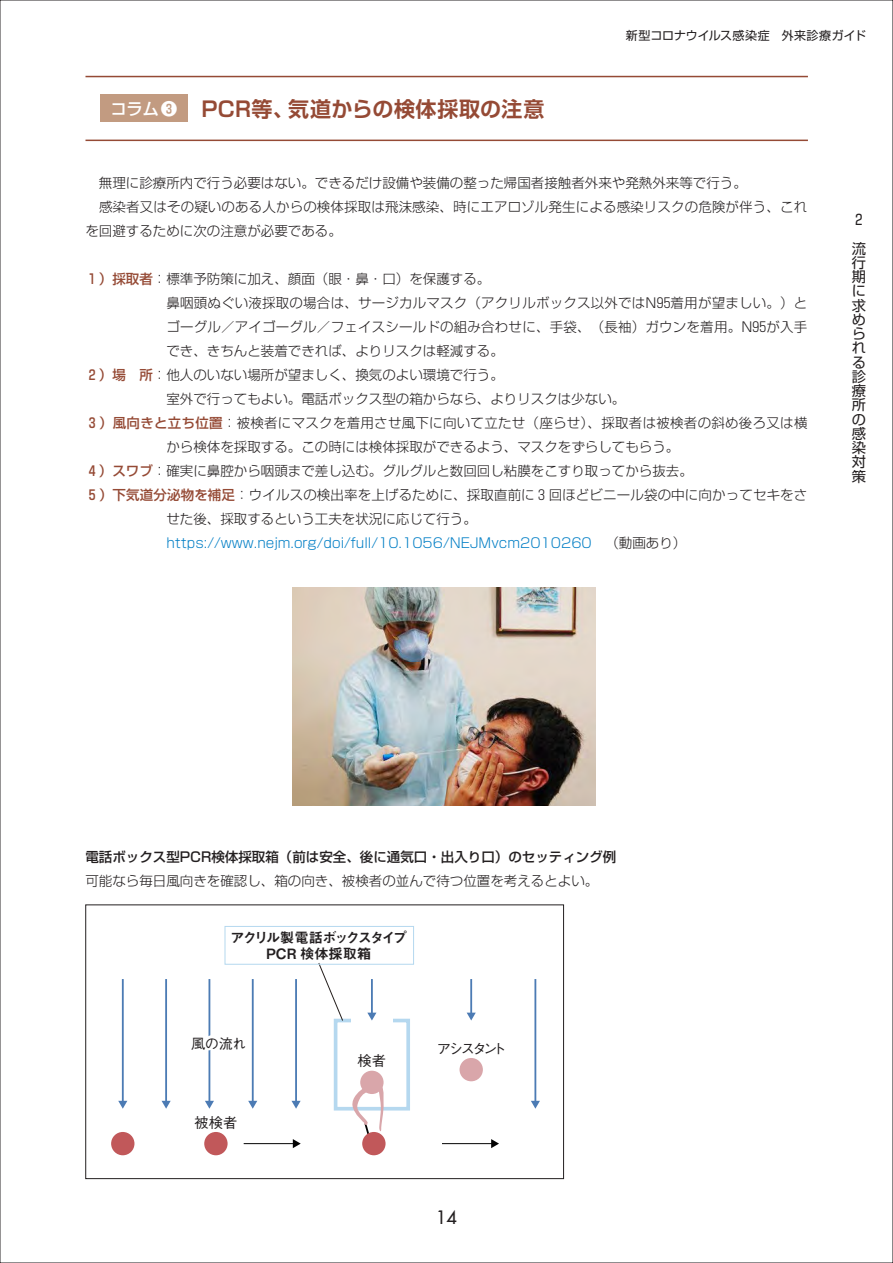
<style>
.page{position:relative;width:893px;height:1263px;background:#fff}
.page>*{position:absolute;margin:0;border:0;box-sizing:border-box;transform-origin:0 0}
.t1{font:700 21px "Shin Go Pr 5 De";letter-spacing:.025em;color:#954a35}
.t2{font:18px "Futura";color:#231f20}
.t3{font:14.25px/15.6px "Midashi Go Pr 5 MB31";letter-spacing:-.045em;color:#231f20;text-align:center}
.t4{font:14.25px/14.2px "Shin Go Pr 5";color:#231f20}
.t5{font:500 14.25px "Gothic BBB Pr 5";letter-spacing:-.065em;color:#231f20}
.t6{font:300 13.5px/24px "Shin Go Pr 5";color:#231f20}
.t7{font:300 13.5px "Shin Go Pr 5";color:#007ec5}
.t8{font:300 13.5px "Shin Go Pr 5";letter-spacing:.02em;color:#231f20}
.t9{font:500 13.5px "Shin Go Pr 5";color:#231f20}
.t10{font:12px "Shin Go Pr 5";letter-spacing:.005em;color:#231f20}
.s1{font-family:"Shin Go Pr 5";font-weight:500;font-size:16.5px;color:#fff}
.s2{font-size:16.5px;color:#fff}
.s3{font-weight:500;color:#954a35}
.s4{color:#231f20}
</style>
<div class="page">
<img style="left:293px;top:587px;width:302px;height:218px">
<div style="left:85px;top:905px;width:479px;height:274px;border:1px solid #231f20"></div>
<hr style="left:85px;top:140px;width:723px;height:1px;background:#954a35">
<hr style="left:85px;top:76px;width:723px;height:1px;background:#954a35">
<div style="left:101px;top:94px;width:87px;height:28px;background:#c29b81"></div>
<div style="left:334px;top:1019px;width:76px;height:91px;border:4px solid #b5d8ef"></div>
<div style="left:204px;top:1132px;width:24px;height:23px;background:#c1585a;border-radius:50%"></div>
<div style="left:111px;top:1132px;width:23px;height:23px;background:#c1585a;border-radius:50%"></div>
<div style="left:360px;top:1071px;width:24px;height:23px;background:#d9a6aa;border-radius:50%"></div>
<div style="left:460px;top:1058px;width:23px;height:23px;background:#d9a6aa;border-radius:50%"></div>
<div style="left:362px;top:1132px;width:24px;height:23px;background:#c1585a;border-radius:50%"></div>
<svg style="left:351px;top:1089px;width:20px;height:48px"></svg>
<svg style="left:379px;top:1086px;width:5px;height:45px"></svg>
<hr style="left:244px;top:1143px;width:50px;height:1px;background:#030303">
<svg style="left:293px;top:1139px;width:8px;height:9px"></svg>
<hr style="left:442px;top:1143px;width:50px;height:1px;background:#030303">
<svg style="left:491px;top:1139px;width:8px;height:9px"></svg>
<hr style="left:165px;top:979px;width:2px;height:123px;background:#4c7bb4">
<svg style="left:162px;top:1101px;width:9px;height:8px"></svg>
<hr style="left:122px;top:979px;width:2px;height:123px;background:#4c7bb4">
<svg style="left:118px;top:1101px;width:9px;height:8px"></svg>
<hr style="left:534px;top:979px;width:2px;height:123px;background:#4c7bb4">
<svg style="left:531px;top:1101px;width:9px;height:8px"></svg>
<hr style="left:209px;top:979px;width:1px;height:123px;background:#4c7bb4">
<svg style="left:205px;top:1101px;width:9px;height:8px"></svg>
<hr style="left:252px;top:979px;width:2px;height:123px;background:#4c7bb4">
<svg style="left:248px;top:1101px;width:9px;height:8px"></svg>
<hr style="left:295px;top:979px;width:2px;height:123px;background:#4c7bb4">
<svg style="left:291px;top:1101px;width:10px;height:8px"></svg>
<hr style="left:470px;top:979px;width:2px;height:35px;background:#4c7bb4">
<svg style="left:467px;top:1013px;width:9px;height:7px"></svg>
<div style="left:351px;top:1017px;width:42px;height:8px;background:#fff"></div>
<hr style="left:371px;top:979px;width:2px;height:35px;background:#4c7bb4">
<svg style="left:367px;top:1013px;width:9px;height:7px"></svg>
<svg style="left:319px;top:965px;width:25px;height:57px"></svg>
<svg style="left:208px;top:1027px;width:44px;height:51px"></svg>
<div style="left:225px;top:926px;width:189px;height:39px;border:1px solid #b5d8ef"></div>
<h1 class="t1" style="left:110px;top:92px;width:435px"><span class="s1">コラム</span><span class="s2">❸</span> PCR等、気道からの検体採取の注意</h1>
<p class="t10" style="left:626px;top:26px;width:242px">新型コロナウイルス感染症　外来診療ガイド</p>
<p class="t6" style="left:85px;top:170px;width:723px">　無理に診療所内で行う必要はない。できるだけ設備や装備の整った帰国者接触者外来や発熱外来等で行う。<br>　感染者又はその疑いのある人からの検体採取は飛沫感染、時にエアロゾル発生による感染リスクの危険が伴う、これを回避するために次の注意が必要である。</p>
<p class="t6" style="left:85px;top:266px;width:407px"><span class="s3">1）採取者</span>：標準予防策に加え、顔面（眼・鼻・口）を保護する。</p>
<p class="t6" style="left:166px;top:290px;width:642px">鼻咽頭ぬぐい液採取の場合は、サージカルマスク（アクリルボックス以外ではN95着用が望ましい。）と</p>
<p class="t6" style="left:166px;top:314px;width:642px">ゴーグル／アイゴーグル／フェイスシールドの組み合わせに、手袋、（長袖）ガウンを着用。N95が入手</p>
<p class="t6" style="left:166px;top:338px;width:339px">でき、きちんと装着できれば、よりリスクは軽減する。</p>
<p class="t6" style="left:85px;top:362px;width:447px"><span class="s3">2）場　所</span>：他人のいない場所が望ましく、換気のよい環境で行う。　　</p>
<p class="t6" style="left:166px;top:386px;width:460px">室外で行ってもよい。電話ボックス型の箱からなら、よりリスクは少ない。</p>
<p class="t8" style="left:85px;top:412px;width:724px"><span class="s3">3）風向きと立ち位置</span>：被検者にマスクを着用させ風下に向いて立たせ（座らせ）、採取者は被検者の斜め後ろ又は横</p>
<p class="t6" style="left:166px;top:434px;width:514px">から検体を採取する。この時には検体採取ができるよう、マスクをずらしてもらう。</p>
<p class="t6" style="left:85px;top:458px;width:609px"><span class="s3">4）スワブ</span>：確実に鼻腔から咽頭まで差し込む。グルグルと数回回し粘膜をこすり取ってから抜去。</p>
<p class="t6" style="left:85px;top:482px;width:723px"><span class="s3">5）下気道分泌物を補足</span>：ウイルスの検出率を上げるために、採取直前に3回ほどビニール袋の中に向かってセキをさ</p>
<p class="t6" style="left:166px;top:506px;width:312px">せた後、採取するという工夫を状況に応じて行う。</p>
<p class="t7" style="left:166px;top:532px;width:521px">https://www.nejm.org/doi/full/10.1056/NEJMvcm2010260<span class="s4">　（動画あり）</span></p>
<p class="t4" style="left:852px;top:206px;width:24px;line-height:27.5px">2　流</p>
<p class="t4" style="left:852px;top:254px;width:15px;text-align:justify">行期に求められる診療所の感染対策</p>
<p class="t9" style="left:85px;top:846px;width:532px">電話ボックス型PCR検体採取箱（前は安全、後に通気口・出入り口）のセッティング例</p>
<p class="t6" style="left:85px;top:867px;width:515px">可能なら毎日風向きを確認し、箱の向き、被検者の並んで待つ位置を考えるとよい。</p>
<p class="t3" style="left:230px;top:929px;width:178px">アクリル製電話ボックスタイプ<br>PCR 検体採取箱</p>
<p class="t5" style="left:191px;top:1032px;width:57px">風の流れ</p>
<p class="t5" style="left:195px;top:1111px;width:44px">被検者</p>
<p class="t5" style="left:358px;top:1049px;width:30px">検者</p>
<p class="t5" style="left:437px;top:1037px;width:71px">アシスタント</p>
<h2 class="t2" style="left:436px;top:1206px;width:22px">14</h2>
</div>
